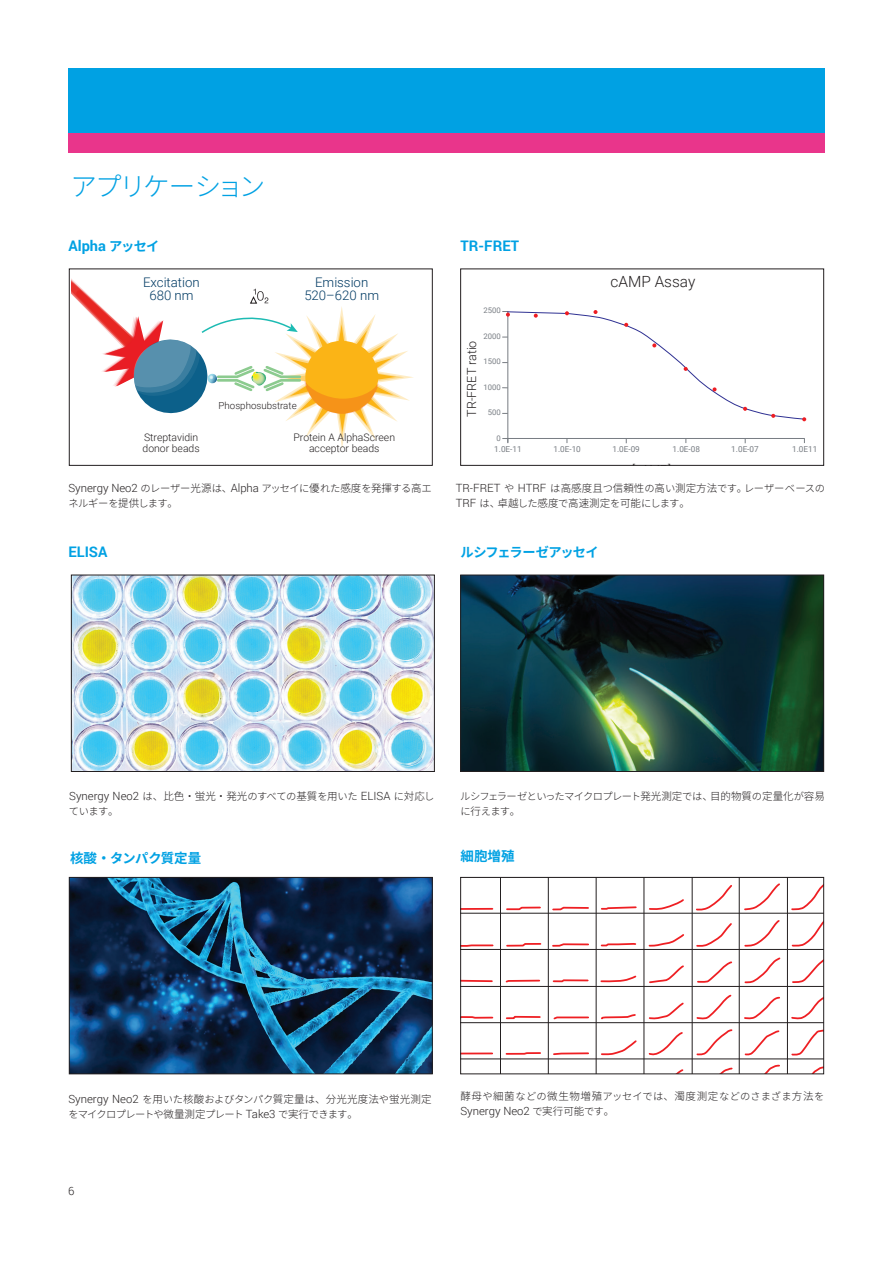
<style>
.page{position:relative;width:893px;height:1263px;background:#fff}
.page>*{position:absolute;margin:0;border:0;box-sizing:border-box;transform-origin:0 0}
.BROCHURE_int_photo_h{font:300 26.4px "Noto Sans CJ Kjp";letter-spacing:-.075em;color:#00a1e3}
.t1{font:300 15.45px "Roboto";color:#231f20}
.t2{font:700 14.55px "Roboto";color:#00a1e3}
.t3{font:700 13.5px "Noto Sans CJ Kjp";color:#00a1e3}
.t4{font:300 13.2px/13.2px "Roboto";color:#003a63;text-align:center}
.t5{font:700 13.2px "Noto Sans CJ Kjp";letter-spacing:-.05em;color:#00a1e3}
.t6{font:300 12.45px "Roboto";color:#231f20}
.t7{font:300 11.4px "Roboto";color:#231f20}
.t8{font:300 10.5px "Noto Sans CJ Kjp";letter-spacing:.015em;color:#231f20}
.t9{font:300 10.5px/11.1px "Roboto";color:#231f20}
.t10{font:300 10.35px/15px "Noto Sans CJ Kjp";letter-spacing:-.07em;color:#231f20}
.t11{font:300 10.35px/15px "Noto Sans CJ Kjp";letter-spacing:-.05em;color:#231f20}
.t12{font:300 10.35px "Noto Sans CJ Kjp";letter-spacing:-.03em;color:#231f20}
.t13{font:300 10.35px "Noto Sans CJ Kjp";color:#231f20}
.t14{font:300 9.75px "Roboto";color:#231f20}
.t15{font:8.25px "Roboto";color:#787d83}
.t16{font:7.65px "Roboto";color:#787d83}
.s1{font-family:"Noto Sans CJ Kjp";font-size:13.2px}
.s2{font-family:"Roboto";font-size:11.4px}
.s3{font-size:10.5px}
.s4{font-size:10.35px}
.s5{font-family:"Noto Sans CJ Kjp";font-size:10.35px}
.s6{font-family:"Noto Sans CJ Kjp";font-size:10.5px}
.s7{font-size:13.2px}
</style>
<div class="page">
<svg style="left:71px;top:278px;width:342px;height:170px"></svg>
<svg style="left:502px;top:310px;width:304px;height:133px"></svg>
<div style="left:460px;top:269px;width:364px;height:196px;border:1px solid #231f20"></div>
<img style="left:73px;top:577px;width:360px;height:193px">
<div style="left:71px;top:575px;width:364px;height:197px;border:1px solid #231f20"></div>
<img style="left:462px;top:577px;width:360px;height:193px">
<div style="left:460px;top:575px;width:364px;height:197px;border:1px solid #231f20"></div>
<img style="left:71px;top:879px;width:359px;height:193px">
<div style="left:69px;top:877px;width:363px;height:197px;border:1px solid #231f20"></div>
<hr style="left:461px;top:908px;width:31px;height:2px;background:#ee1f23">
<svg style="left:506px;top:906px;width:35px;height:5px"></svg>
<svg style="left:462px;top:944px;width:32px;height:3px"></svg>
<svg style="left:506px;top:943px;width:36px;height:4px"></svg>
<svg style="left:462px;top:979px;width:31px;height:4px"></svg>
<svg style="left:505px;top:979px;width:36px;height:4px"></svg>
<svg style="left:552px;top:979px;width:37px;height:4px"></svg>
<svg style="left:462px;top:1016px;width:32px;height:3px"></svg>
<svg style="left:506px;top:1015px;width:35px;height:5px"></svg>
<svg style="left:462px;top:1052px;width:31px;height:3px"></svg>
<svg style="left:505px;top:1052px;width:36px;height:3px"></svg>
<svg style="left:553px;top:1016px;width:36px;height:4px"></svg>
<svg style="left:552px;top:943px;width:37px;height:4px"></svg>
<svg style="left:552px;top:906px;width:37px;height:5px"></svg>
<svg style="left:601px;top:906px;width:36px;height:4px"></svg>
<svg style="left:600px;top:943px;width:37px;height:4px"></svg>
<svg style="left:600px;top:975px;width:37px;height:8px"></svg>
<svg style="left:601px;top:1014px;width:35px;height:6px"></svg>
<svg style="left:601px;top:1040px;width:36px;height:16px"></svg>
<svg style="left:678px;top:1069px;width:6px;height:3px"></svg>
<svg style="left:648px;top:1032px;width:35px;height:23px"></svg>
<svg style="left:648px;top:1002px;width:36px;height:18px"></svg>
<svg style="left:649px;top:965px;width:35px;height:19px"></svg>
<svg style="left:648px;top:934px;width:36px;height:13px"></svg>
<svg style="left:649px;top:899px;width:35px;height:11px"></svg>
<svg style="left:696px;top:885px;width:36px;height:26px"></svg>
<svg style="left:696px;top:923px;width:36px;height:24px"></svg>
<svg style="left:697px;top:961px;width:36px;height:22px"></svg>
<svg style="left:696px;top:994px;width:36px;height:26px"></svg>
<svg style="left:696px;top:1029px;width:37px;height:27px"></svg>
<svg style="left:721px;top:1067px;width:12px;height:5px"></svg>
<svg style="left:766px;top:1064px;width:14px;height:8px"></svg>
<svg style="left:744px;top:1030px;width:36px;height:26px"></svg>
<svg style="left:744px;top:996px;width:36px;height:24px"></svg>
<svg style="left:744px;top:957px;width:37px;height:27px"></svg>
<svg style="left:744px;top:920px;width:36px;height:27px"></svg>
<svg style="left:744px;top:883px;width:36px;height:28px"></svg>
<svg style="left:791px;top:885px;width:31px;height:26px"></svg>
<svg style="left:791px;top:922px;width:31px;height:25px"></svg>
<svg style="left:792px;top:960px;width:30px;height:23px"></svg>
<svg style="left:791px;top:998px;width:31px;height:21px"></svg>
<svg style="left:791px;top:1029px;width:31px;height:27px"></svg>
<svg style="left:813px;top:1066px;width:9px;height:6px"></svg>
<svg style="left:553px;top:1052px;width:36px;height:3px"></svg>
<hr style="left:461px;top:913px;width:363px;height:1px;background:#231f20">
<hr style="left:461px;top:949px;width:363px;height:1px;background:#231f20">
<hr style="left:461px;top:986px;width:363px;height:1px;background:#231f20">
<hr style="left:461px;top:1022px;width:363px;height:1px;background:#231f20">
<hr style="left:461px;top:1059px;width:363px;height:1px;background:#231f20">
<hr style="left:500px;top:877px;width:1px;height:197px;background:#231f20">
<hr style="left:548px;top:877px;width:1px;height:197px;background:#231f20">
<hr style="left:596px;top:877px;width:1px;height:197px;background:#231f20">
<hr style="left:644px;top:877px;width:1px;height:197px;background:#231f20">
<hr style="left:692px;top:877px;width:1px;height:197px;background:#231f20">
<hr style="left:739px;top:877px;width:1px;height:197px;background:#231f20">
<hr style="left:787px;top:877px;width:1px;height:197px;background:#231f20">
<div style="left:460px;top:877px;width:364px;height:197px;border:1px solid #231f20"></div>
<div style="left:68px;top:68px;width:757px;height:65px;background:#00a1e3"></div>
<div style="left:68px;top:133px;width:757px;height:19px;background:#e9358b"></div>
<p class="BROCHURE_int_photo_h" style="left:70px;top:171px;width:196px">アプリケーション</p>
<p class="t2" style="left:68px;top:235px;width:93px">Alpha <span class="s1">アッセイ</span></p>
<p class="t4" style="left:143px;top:275px;width:58px">Excitation<br>680 nm</p>
<p class="t4" style="left:304px;top:275px;width:76px">Emission<br>520–620 nm</p>
<p class="t14" style="left:219px;top:398px;width:80px">Phosphosubstrate</p>
<p class="t9" style="left:143px;top:431px;width:59px">Streptavidin donor beads</p>
<p class="t9" style="left:293px;top:431px;width:103px;text-align:center">Protein A AlphaScreen acceptor beads</p>
<p class="t11" style="left:68px;top:481px;width:365px"><span class="s2">Synergy Neo2</span> のレーザー<span class="s3">光源</span>は<span class="s3">、</span><span class="s2">Alpha</span> アッセイに<span class="s3">優</span>れた<span class="s3">感度</span>を<span class="s3">発揮</span>する<span class="s3">高</span>エネルギーを<span class="s3">提供</span>します<span class="s3">。</span></p>
<p class="t2" style="left:68px;top:542px;width:41px">ELISA</p>
<p class="t2" style="left:461px;top:235px;width:60px">TR-FRET</p>
<p class="t1" style="left:611px;top:270px;width:86px">cAMP Assay</p>
<p class="t16" style="left:483px;top:305px;width:19px">2500</p>
<p class="t16" style="left:483px;top:331px;width:19px">2000</p>
<p class="t16" style="left:483px;top:356px;width:19px">1500</p>
<p class="t16" style="left:483px;top:382px;width:19px">1000</p>
<p class="t16" style="left:488px;top:407px;width:15px">500</p>
<p class="t16" style="left:496px;top:433px;width:6px">0</p>
<p class="t15" style="left:494px;top:443px;width:29px">1.0E-11</p>
<p class="t15" style="left:553px;top:443px;width:29px">1.0E-10</p>
<p class="t15" style="left:612px;top:443px;width:29px">1.0E-09</p>
<p class="t15" style="left:673px;top:443px;width:29px">1.0E-08</p>
<p class="t15" style="left:731px;top:443px;width:29px">1.0E-07</p>
<p class="t15" style="left:792px;top:443px;width:27px">1.0E11</p>
<p class="t6" style="left:463px;top:417px;width:77px;rotate:-90deg">TR-FRET ratio</p>
<p class="t12" style="left:456px;top:482px;width:371px"><span class="s2">TR-FRET</span> や <span class="s2">HTRF</span> は<span class="s3">高感度且</span>つ<span class="s3">信頼性</span>の<span class="s3">高</span>い<span class="s3">測定方法</span>です<span class="s3">。</span>レーザーベースの</p>
<p class="t8" style="left:456px;top:497px;width:236px"><span class="s2">TRF</span> <span class="s4">は</span>、卓越<span class="s4">した</span>感度<span class="s4">で</span>高速測定<span class="s4">を</span>可能<span class="s4">にします</span>。</p>
<p class="t5" style="left:460px;top:545px;width:140px">ルシフェラーゼアッセイ</p>
<p class="t7" style="left:69px;top:788px;width:367px">Synergy Neo2 <span class="s5">は</span><span class="s6">、比色・蛍光・発光</span><span class="s5">のすべての</span><span class="s6">基質</span><span class="s5">を</span><span class="s6">用</span><span class="s5">いた</span> ELISA <span class="s5">に</span><span class="s6">対応</span><span class="s5">し</span></p>
<p class="t11" style="left:69px;top:804px;width:51px">ています<span class="s3">。</span></p>
<p class="t3" style="left:70px;top:850px;width:133px">核酸・<span class="s7">タンパク</span>質定量</p>
<p class="t10" style="left:460px;top:789px;width:366px">ルシフェラーゼといったマイクロプレート<span class="s3">発光測定</span>では<span class="s3">、目的物質</span>の<span class="s3">定量化</span>が<span class="s3">容易</span>に<span class="s3">行</span>えます<span class="s3">。</span></p>
<p class="t3" style="left:461px;top:848px;width:55px">細胞増殖</p>
<p class="t8" style="left:68px;top:1093px;width:365px"><span class="s2">Synergy Neo2</span> <span class="s4">を</span>用<span class="s4">いた</span>核酸<span class="s4">およびタンパク</span>質定量<span class="s4">は</span>、分光光度法<span class="s4">や</span>蛍光測定</p>
<p class="t10" style="left:68px;top:1107px;width:291px">をマイクロプレートや<span class="s3">微量測定</span>プレート <span class="s2">Take3</span> で<span class="s3">実行</span>できます<span class="s3">。</span></p>
<p class="t7" style="left:68px;top:1183px;width:8px">6</p>
<p class="t13" style="left:460px;top:1090px;width:365px"><span class="s3">酵母</span>や<span class="s3">細菌</span>などの<span class="s3">微生物増殖</span>アッセイでは<span class="s3">、濁度測定</span>などのさまざま<span class="s3">方法</span>を</p>
<p class="t7" style="left:460px;top:1103px;width:155px">Synergy Neo2 <span class="s5">で</span><span class="s6">実行可能</span><span class="s5">です</span><span class="s6">。</span></p>
</div>
